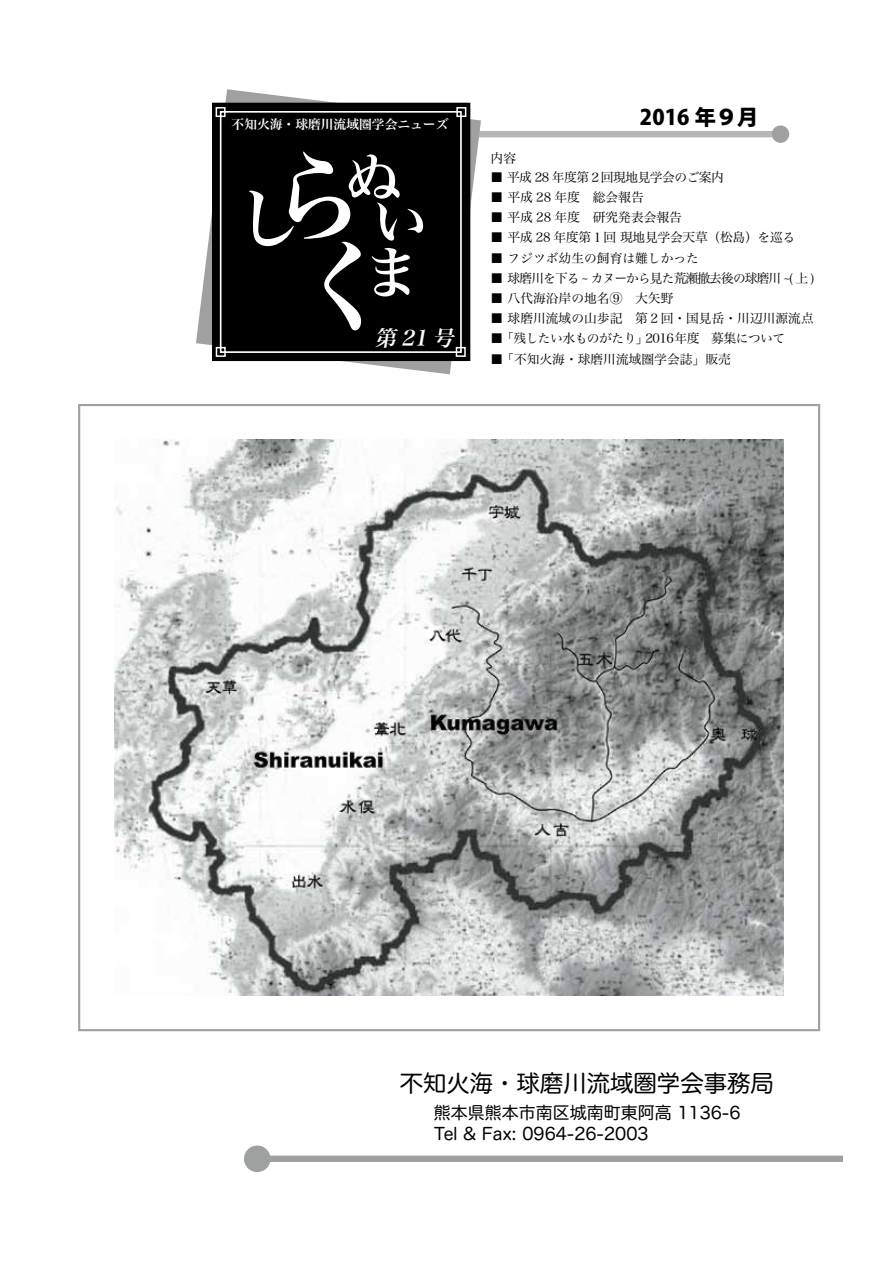
<style>
.page{position:relative;width:893px;height:1263px;background:#fff}
.page>*{position:absolute;margin:0;border:0;box-sizing:border-box;transform-origin:0 0}
.t1{font:97.8px "Hira Min Pro W6";color:#fff}
.t2{font:65.85px "Hira Min Pro W6";color:#fff}
.t3{font:56.4px "Hira Min Pro W6";color:#fff}
.t4{font:55.35px "Hira Min Pro W6";color:#fff}
.t5{font:23.4px "Hira Maru Pro W4";color:#000}
.t6{font:800 21.3px "Koz Go Std";color:#000}
.t7{font:italic 21.3px "Hira Min Pro W6";color:#fff}
.t8{font:16.95px/21.3px "Hira Maru Pro N W4";color:#000}
.t9{font:12.75px "Hira Min Pro W3";color:#000}
.t10{font:12.75px "Hira Min Pro W3";letter-spacing:-.04em;color:#000}
.t11{font:12.75px "Hira Min Pro W3";letter-spacing:-.07em;color:#000}
.t12{font:12.75px "Hira Min Pro W3";letter-spacing:-.02em;color:#000}
.t13{font:12.75px "Hira Min Pro W6";color:#fff}
</style>
<div class="page">
<div style="left:269px;top:1155px;width:574px;height:7px;background:#9fa0a0"></div>
<div style="left:244px;top:1146px;width:26px;height:25px;background:#9fa0a0;border-radius:50%"></div>
<div style="left:244px;top:1146px;width:26px;height:26px;border:1px solid #9fa0a0;border-radius:50%"></div>
<div style="left:78px;top:404px;width:742px;height:627px;background:#fff;border:2px solid #9fa0a0"></div>
<img style="left:115px;top:440px;width:669px;height:555px">
<div style="left:772px;top:125px;width:17px;height:18px;background:#9fa0a0;border-radius:50%"></div>
<div style="left:420px;top:131px;width:353px;height:6px;background:#b7b7b7"></div>
<svg style="left:196px;top:89px;width:286px;height:286px"></svg>
<div style="left:213px;top:104px;width:256px;height:256px;background:#000"></div>
<div style="left:212px;top:103px;width:258px;height:258px;border:2px solid #000"></div>
<div style="left:220px;top:111px;width:242px;height:242px;border:2px solid #fff"></div>
<div style="left:216px;top:347px;width:10px;height:10px;border:1px solid #fff"></div>
<div style="left:216px;top:107px;width:10px;height:10px;border:1px solid #fff"></div>
<div style="left:456px;top:107px;width:10px;height:10px;border:1px solid #fff"></div>
<div style="left:456px;top:347px;width:10px;height:10px;border:1px solid #fff"></div>
<p class="t13" style="left:232px;top:113px;width:218px">不知火海・球磨川流域圏学会ニューズ</p>
<h2 class="t2" style="left:235px;top:161px;width:133px">し<sup>ら</sup></h2>
<h3 class="t3" style="left:345px;top:128px;width:58px">ぬ</h3>
<h3 class="t4" style="left:372px;top:173px;width:57px">い</h3>
<h3 class="t3" style="left:363px;top:223px;width:58px">ま</h3>
<h1 class="t1" style="left:297px;top:200px;width:99px">く</h1>
<h3 class="t7" style="left:375px;top:319px;width:87px">第21号</h3>
<h3 class="t6" style="left:640px;top:104px;width:120px">2016 年９月</h3>
<p class="t9" style="left:491px;top:147px;width:27px">内容</p>
<p class="t10" style="left:491px;top:166px;width:235px">■ 平成 28 年度第２回現地見学会のご案内</p>
<p class="t9" style="left:491px;top:186px;width:155px">■ 平成 28 年度　総会報告</p>
<p class="t9" style="left:491px;top:206px;width:193px">■ 平成 28 年度　研究発表会報告</p>
<p class="t12" style="left:491px;top:227px;width:306px">■ 平成 28 年度第１回 現地見学会天草（松島）を巡る</p>
<p class="t9" style="left:491px;top:247px;width:210px">■ フジツボ幼生の飼育は難しかった</p>
<p class="t11" style="left:491px;top:267px;width:325px">■ 球磨川を下る ~ カヌーから見た荒瀬撤去後の球磨川 ~( 上 )</p>
<p class="t9" style="left:491px;top:287px;width:184px">■ 八代海沿岸の地名⑨　大矢野</p>
<p class="t9" style="left:491px;top:307px;width:325px">■ 球磨川流域の山歩記　第２回・国見岳・川辺川源流点</p>
<p class="t10" style="left:491px;top:328px;width:296px">■ 「残したい水ものがたり」2016年度　募集について</p>
<p class="t9" style="left:491px;top:348px;width:242px">■ 「不知火海・球磨川流域圏学会誌」販売</p>
<h3 class="t5" style="left:400px;top:1063px;width:376px">不知火海・球磨川流域圏学会事務局</h3>
<h3 class="t8" style="left:434px;top:1101px;width:308px">熊本県熊本市南区城南町東阿高 1136-6<br>Tel &amp; Fax: 0964-26-2003</h3>
</div>
